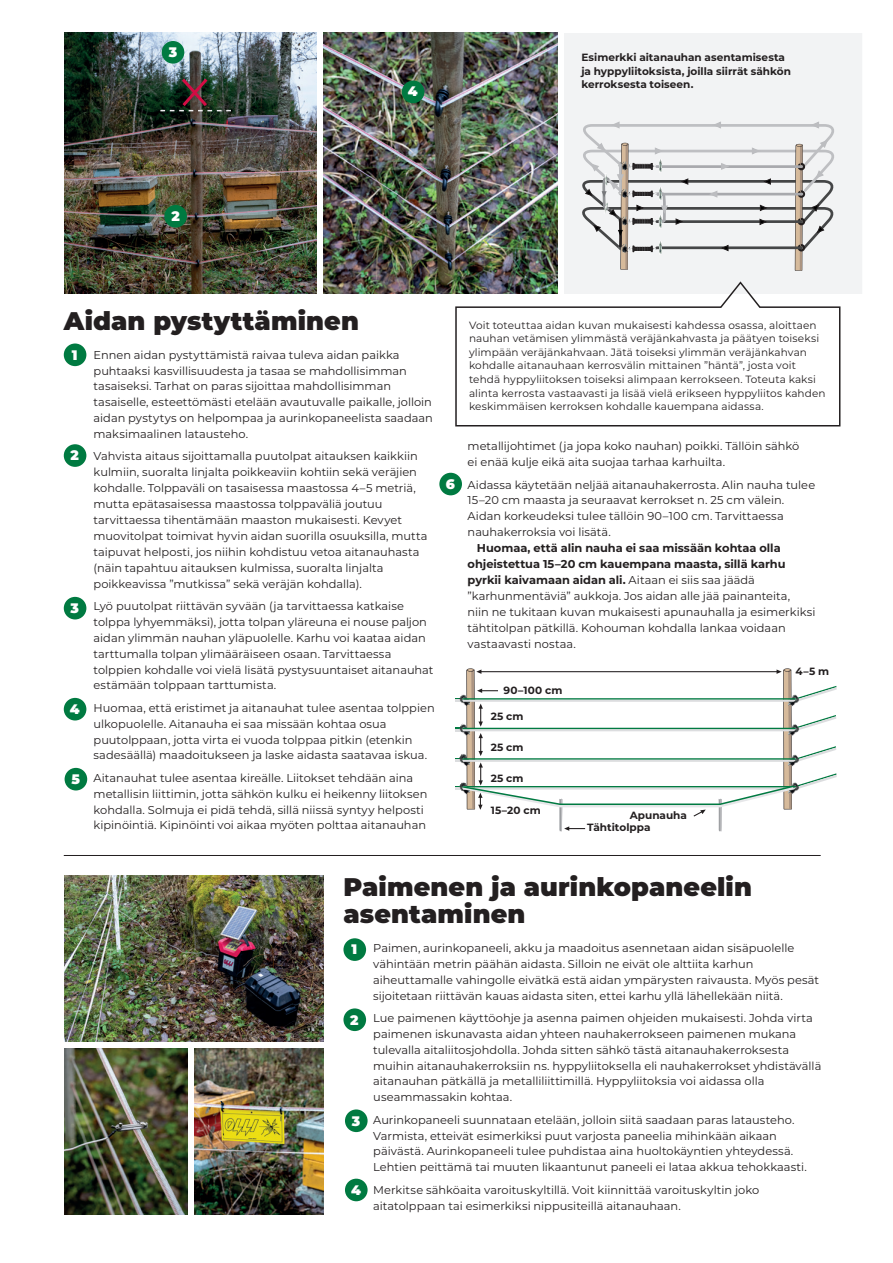
<style>
.page{position:relative;width:893px;height:1263px;background:#fff}
.page>*{position:absolute;margin:0;border:0;box-sizing:border-box;transform-origin:0 0}
.Iso_väliotsikko{font:900 25.5px/27px "Montserrat";letter-spacing:.005em;color:#231f20}
.Nro-pallo{font:900 13.8px "Montserrat";color:#fff}
.Otsikko___kansi{font:900 13.8px "Montserrat";color:#fff}
.Numerolistat{font:11.4px/15.9px "Montserrat";color:#231f20}
.Numerolistat-2{font:700 11.4px "Montserrat";letter-spacing:-.005em;color:#231f20}
.Infolaatikko_7pt{font:10.5px/13.5px "Montserrat";letter-spacing:.01em;color:#231f20}
.Infolaatikko_7pt-2{font:700 10.5px/13.5px "Montserrat";letter-spacing:.005em;color:#231f20}
.s1{font-weight:400}
</style>
<div class="page">
<img style="left:63px;top:32px;width:799px;height:1183px">
<p class="Otsikko___kansi" style="left:169px;top:42px;width:10px">3</p>
<p class="Otsikko___kansi" style="left:408px;top:81px;width:11px">4</p>
<p class="Infolaatikko_7pt-2" style="left:581px;top:50px;width:211px">Esimerkki aitanauhan asentamisesta ja hyppyliitoksista, joilla siirrät sähkön kerroksesta toiseen.</p>
<p class="Otsikko___kansi" style="left:171px;top:206px;width:10px">2</p>
<p class="Iso_väliotsikko" style="left:64px;top:306px;width:297px">Aidan pystyttäminen</p>
<p class="Numerolistat" style="left:94px;top:346px;width:341px">Ennen aidan pystyttämistä raivaa tuleva aidan paikka puhtaaksi kasvillisuudesta ja tasaa se mahdollisimman tasaiseksi. Tarhat on paras sijoittaa mahdollisimman tasaiselle, esteettömästi etelään avautuvalle paikalle, jolloin aidan pystytys on helpompaa ja aurinkopaneelista saadaan maksimaalinen latausteho.</p>
<p class="Numerolistat" style="left:94px;top:448px;width:335px">Vahvista aitaus sijoittamalla puutolpat aitauksen kaikkiin kulmiin, suoralta linjalta poikkeaviin kohtiin sekä veräjien kohdalle. Tolppaväli on tasaisessa maastossa 4–5 metriä, mutta epätasaisessa maastossa tolppaväliä joutuu tarvittaessa tihentämään maaston mukaisesti. Kevyet muovitolpat toimivat hyvin aidan suorilla osuuksilla, mutta taipuvat helposti, jos niihin kohdistuu vetoa aitanauhasta (näin tapahtuu aitauksen kulmissa, suoralta linjalta poikkeavissa ”mutkissa” sekä veräjän kohdalla).</p>
<p class="Numerolistat" style="left:94px;top:597px;width:341px">Lyö puutolpat riittävän syvään (ja tarvittaessa katkaise tolppa lyhyemmäksi), jotta tolpan yläreuna ei nouse paljon aidan ylimmän nauhan yläpuolelle. Karhu voi kaataa aidan tarttumalla tolpan ylimääräiseen osaan. Tarvittaessa tolppien kohdalle voi vielä lisätä pystysuuntaiset aitanauhat estämään tolppaan tarttumista.</p>
<p class="Numerolistat" style="left:94px;top:699px;width:343px">Huomaa, että eristimet ja aitanauhat tulee asentaa tolppien ulkopuolelle. Aitanauha ei saa missään kohtaa osua puutolppaan, jotta virta ei vuoda tolppaa pitkin (etenkin sadesäällä) maadoitukseen ja laske aidasta saatavaa iskua.</p>
<p class="Numerolistat" style="left:94px;top:769px;width:335px">Aitanauhat tulee asentaa kireälle. Liitokset tehdään aina metallisin liittimin, jotta sähkön kulku ei heikenny liitoksen kohdalla. Solmuja ei pidä tehdä, sillä niissä syntyy helposti kipinöintiä. Kipinöinti voi aikaa myöten polttaa aitanauhan</p>
<p class="Nro-pallo" style="left:72px;top:344px;width:7px">1</p>
<p class="Nro-pallo" style="left:71px;top:445px;width:10px">2</p>
<p class="Nro-pallo" style="left:71px;top:598px;width:10px">3</p>
<p class="Nro-pallo" style="left:70px;top:699px;width:11px">4</p>
<p class="Nro-pallo" style="left:71px;top:769px;width:10px">5</p>
<p class="Nro-pallo" style="left:446px;top:474px;width:11px">6</p>
<p class="Infolaatikko_7pt" style="left:469px;top:318px;width:358px">Voit toteuttaa aidan kuvan mukaisesti kahdessa osassa, aloittaen nauhan vetämisen ylimmästä veräjänkahvasta ja päätyen toiseksi ylimpään veräjänkahvaan. Jätä toiseksi ylimmän veräjänkahvan kohdalle aitanauhaan kerrosvälin mittainen ”häntä”, josta voit tehdä hyppyliitoksen toiseksi alimpaan kerrokseen. Toteuta kaksi alinta kerrosta vastaavasti ja lisää vielä erikseen hyppyliitos kahden keskimmäisen kerroksen kohdalle kauempana aidassa.</p>
<p class="Numerolistat" style="left:468px;top:438px;width:333px">metallijohtimet (ja jopa koko nauhan) poikki. Tällöin sähkö ei enää kulje eikä aita suojaa tarhaa karhuilta.</p>
<p class="Numerolistat" style="left:468px;top:476px;width:349px">Aidassa käytetään neljää aitanauhakerrosta. Alin nauha tulee</p>
<p class="Numerolistat" style="left:468px;top:492px;width:318px">15–20 cm maasta ja seuraavat kerrokset n. 25 cm välein.</p>
<p class="Numerolistat" style="left:468px;top:508px;width:318px">Aidan korkeudeksi tulee tällöin 90–100 cm. Tarvittaessa</p>
<p class="Numerolistat" style="left:468px;top:524px;width:145px">nauhakerroksia voi lisätä.</p>
<p class="Numerolistat-2" style="left:477px;top:540px;width:305px">Huomaa, että alin nauha ei saa missään kohtaa olla</p>
<p class="Numerolistat-2" style="left:468px;top:556px;width:319px">ohjeistettua 15–20 cm kauempana maasta, sillä karhu</p>
<p class="Numerolistat-2" style="left:468px;top:572px;width:289px">pyrkii kaivamaan aidan ali. <span class="s1">Aitaan ei siis saa jäädä</span></p>
<p class="Numerolistat" style="left:468px;top:587px;width:324px">”karhunmentäviä” aukkoja. Jos aidan alle jää painanteita,</p>
<p class="Numerolistat" style="left:468px;top:603px;width:349px">niin ne tukitaan kuvan mukaisesti apunauhalla ja esimerkiksi</p>
<p class="Numerolistat" style="left:468px;top:619px;width:320px">tähtitolpan pätkillä. Kohouman kohdalla lankaa voidaan</p>
<p class="Numerolistat" style="left:468px;top:635px;width:110px">vastaavasti nostaa.</p>
<p class="Infolaatikko_7pt-2" style="left:503px;top:683px;width:60px">90–100 cm</p>
<p class="Infolaatikko_7pt-2" style="left:491px;top:709px;width:34px">25 cm</p>
<p class="Infolaatikko_7pt-2" style="left:491px;top:740px;width:34px">25 cm</p>
<p class="Infolaatikko_7pt-2" style="left:491px;top:771px;width:34px">25 cm</p>
<p class="Infolaatikko_7pt-2" style="left:491px;top:803px;width:52px">15–20 cm</p>
<p class="Infolaatikko_7pt-2" style="left:630px;top:807px;width:59px">Apunauha</p>
<p class="Infolaatikko_7pt-2" style="left:587px;top:820px;width:65px">Tähtitolppa</p>
<p class="Infolaatikko_7pt-2" style="left:795px;top:664px;width:35px">4–5 m</p>
<p class="Iso_väliotsikko" style="left:343px;top:872px;width:410px">Paimenen ja aurinkopaneelin asentaminen</p>
<p class="Numerolistat" style="left:373px;top:939px;width:447px">Paimen, aurinkopaneeli, akku ja maadoitus asennetaan aidan sisäpuolelle vähintään metrin päähän aidasta. Silloin ne eivät ole alttiita karhun aiheuttamalle vahingolle eivätkä estä aidan ympärysten raivausta. Myös pesät sijoitetaan riittävän kauas aidasta siten, ettei karhu yllä lähellekään niitä.</p>
<p class="Numerolistat" style="left:373px;top:1009px;width:450px">Lue paimenen käyttöohje ja asenna paimen ohjeiden mukaisesti. Johda virta paimenen iskunavasta aidan yhteen nauhakerrokseen paimenen mukana tulevalla aitaliitosjohdolla. Johda sitten sähkö tästä aitanauhakerroksesta muihin aitanauhakerroksiin ns. hyppyliitoksella eli nauhakerrokset yhdistävällä aitanauhan pätkällä ja metalliliittimillä. Hyppyliitoksia voi aidassa olla useammassakin kohtaa.</p>
<p class="Numerolistat" style="left:373px;top:1111px;width:435px">Aurinkopaneeli suunnataan etelään, jolloin siitä saadaan paras latausteho.<br>Varmista, etteivät esimerkiksi puut varjosta paneelia mihinkään aikaan päivästä. Aurinkopaneeli tulee puhdistaa aina huoltokäyntien yhteydessä.<br>Lehtien peittämä tai muuten likaantunut paneeli ei lataa akkua tehokkaasti.</p>
<p class="Numerolistat" style="left:373px;top:1181px;width:388px">Merkitse sähköaita varoituskyltillä. Voit kiinnittää varoituskyltin joko aitatolppaan tai esimerkiksi nippusiteillä aitanauhaan.</p>
<p class="Nro-pallo" style="left:352px;top:939px;width:7px">1</p>
<p class="Nro-pallo" style="left:350px;top:1009px;width:10px">2</p>
<p class="Nro-pallo" style="left:352px;top:1110px;width:10px">3</p>
<p class="Nro-pallo" style="left:351px;top:1179px;width:11px">4</p>
</div>
